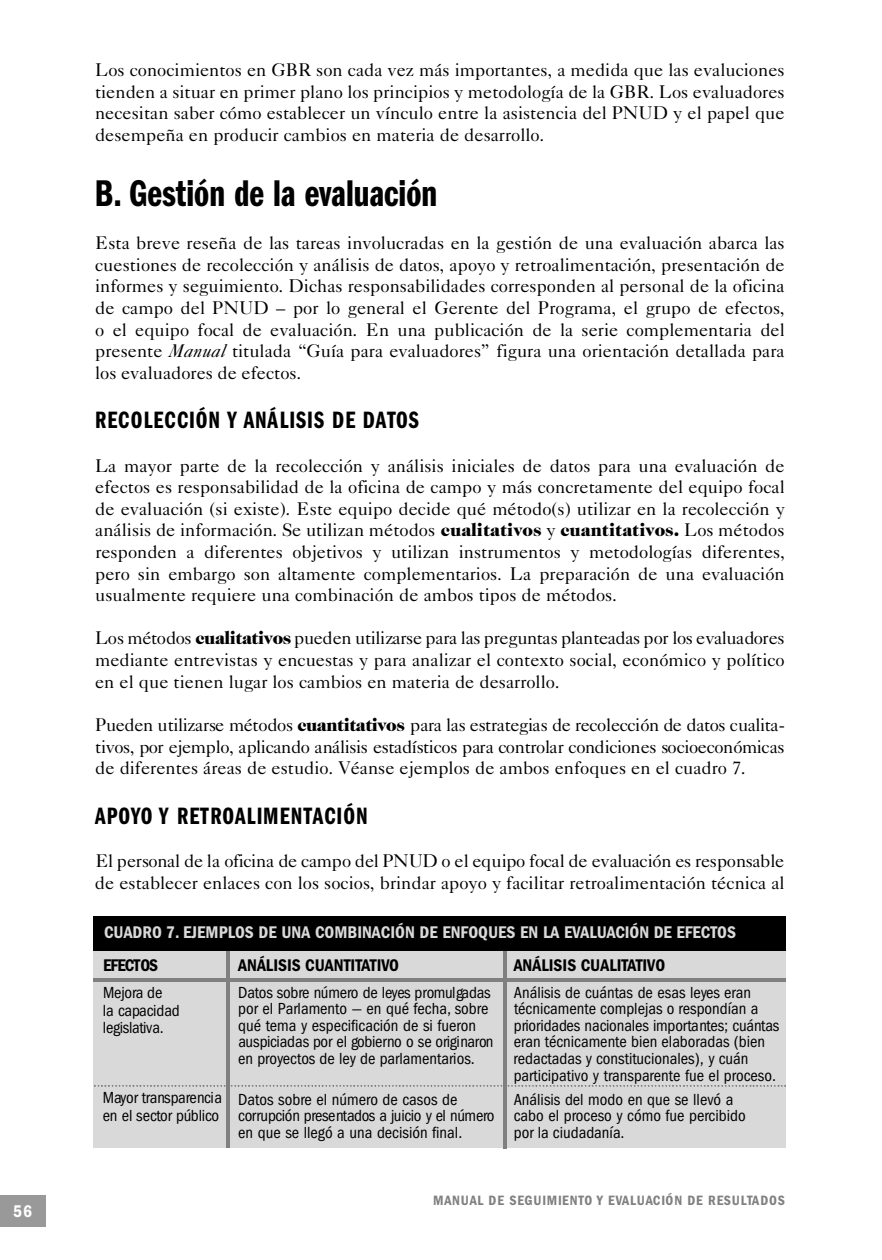
<style>
.page{position:relative;width:882px;height:1260px;background:#fff}
.page>*{position:absolute;margin:0;border:0;box-sizing:border-box;transform-origin:0 0}
.t1{font:38.5px "Franklin Gothic Demi Cmpr";color:#000}
.t2{font:24.5px "Franklin Gothic Demi Cmpr";letter-spacing:.035em;color:#000}
.t3{font:18.38px/21.5px "Caslon Five Forty";color:#000;text-align:justify}
.t4{font:600 condensed 17.5px "Franklin Gothic";color:#d9d9d9}
.t5{font:600 condensed 17.5px "Franklin Gothic";color:#000}
.t6{font:600 condensed 17.5px "Franklin Gothic";color:#fff}
.t7{font:condensed 16.62px/16.6px "Franklin Gothic";color:#000}
.t8{font:condensed 16.62px/17.5px "Franklin Gothic";letter-spacing:-.025em;color:#000}
.t9{font:600 condensed 14px "Franklin Gothic";letter-spacing:.06em;color:#808080}
.s1{font-style:italic}
.s2{font-family:"Caslon Two Twenty Four";font-weight:900}
</style>
<div class="page">
<div style="left:0;top:1196px;width:46px;height:31px;background:#999"></div>
<div style="left:93px;top:917px;width:693px;height:231px;background:#d9d9d9"></div>
<hr style="left:93px;top:979px;width:693px;height:3px;background:#808080">
<img style="left:94px;top:1085px;width:691px;height:2px">
<hr style="left:226px;top:945px;width:4px;height:203px;background:#808080">
<hr style="left:504px;top:949px;width:3px;height:199px;background:#808080">
<div style="left:93px;top:917px;width:693px;height:34px;background:#000"></div>
<p class="t6" style="left:13px;top:1205px;width:20px">5 6</p>
<p class="t3" style="left:95px;top:61px;width:691px">Los conocimientos en GBR son cada vez más importantes, a medida que las evaluciones tienden a situar en primer plano los principios y metodología de la GBR. Los evaluadores necesitan saber cómo establecer un vínculo entre la asistencia del PNUD y el papel que desempeña en producir cambios en materia de desarrollo.</p>
<h1 class="t1" style="left:95px;top:180px;width:344px">B. Gestión de la evaluación</h1>
<p class="t3" style="left:95px;top:234px;width:691px">Esta breve reseña de las tareas involucradas en la gestión de una evaluación abarca las cuestiones de recolección y análisis de datos, apoyo y retroalimentación, presentación de informes y seguimiento. Dichas responsabilidades corresponden al personal de la oficina de campo del PNUD – por lo general el Gerente del Programa, el grupo de efectos, o el equipo focal de evaluación. En una publicación de la serie complementaria del presente <span class="s1">Manual</span> titulada “Guía para evaluadores” figura una orientación detallada para los evaluadores de efectos.</p>
<h2 class="t2" style="left:95px;top:412px;width:325px">RECOLECCIÓN Y ANÁLISIS DE DATO S</h2>
<p class="t3" style="left:95px;top:456px;width:691px">La mayor parte de la recolección y análisis iniciales de datos para una evaluación de efectos es responsabilidad de la oficina de campo y más concretamente del equipo focal de evaluación (si existe). Este equipo decide qué método(s) utilizar en la recolección y análisis de información. Se utilizan métodos <span class="s2">cualitativos</span> y <span class="s2">cuantitativos.</span> Los métodos responden a diferentes objetivos y utilizan instrumentos y metodologías diferentes, pero sin embargo son altamente complementarios. La preparación de una evaluación usualmente requiere una combinación de ambos tipos de métodos.</p>
<p class="t3" style="left:95px;top:629px;width:691px">Los métodos <span class="s2">c u a l i t a t i v o s</span> pueden utilizarse para las preguntas planteadas por los evaluadores mediante entrevistas y encuestas y para analizar el contexto social, económico y político en el que tienen lugar los cambios en materia de desarrollo.</p>
<p class="t3" style="left:95px;top:716px;width:691px">Pueden utilizarse métodos <span class="s2">cuantitativos</span> para las estrategias de recolección de datos cualita&shy;tivos, por ejemplo, aplicando análisis estadísticos para controlar condiciones socioeconómicas de diferentes áreas de estudio. Véanse ejemplos de ambos enfoques en el cuadro 7.</p>
<h2 class="t2" style="left:95px;top:807px;width:274px">A P OYO Y RETROALIMENTA C I Ó N</h2>
<p class="t3" style="left:95px;top:852px;width:691px">El personal de la oficina de campo del PNUD o el equipo focal de evaluación es responsable de establecer enlaces con los socios, brindar apoyo y facilitar retroalimentación técnica al</p>
<p class="t4" style="left:104px;top:926px;width:634px">CUADRO 7. EJEMPLOS DE UNA COMBINACIÓN DE ENFOQUES EN LA EVALUACIÓN DE EFECTOS</p>
<p class="t5" style="left:238px;top:959px;width:162px">ANÁLISIS CUANTITATIVO</p>
<p class="t7" style="left:238px;top:985px;width:257px">Datos sobre número de leyes promulga d a s por el Parlamento — en qué fecha, sobre qué tema y especificación de si fueron auspiciadas por el go b i e rno o se originaron en proyectos de ley de parlamentarios.</p>
<p class="t7" style="left:238px;top:1092px;width:258px">Datos sobre el número de casos de<br>c o rrupción presentados a juicio y el número en que se llegó a una decisión final.</p>
<p class="t5" style="left:514px;top:959px;width:153px">ANÁLISIS CUALITATIVO</p>
<p class="t7" style="left:514px;top:985px;width:267px">Análisis de cuántas de esas leyes eran técnicamente complejas o respondían a prioridades nacionales importantes; cuántas eran técnicamente bien elaboradas (bien redactadas y constitucionales), y cuán participativo y transparente fue el proceso.</p>
<p class="t7" style="left:514px;top:1092px;width:233px">Análisis del modo en que se llevó a cabo el proceso y cómo fue percibido por la ciudadanía.</p>
<p class="t5" style="left:103px;top:959px;width:57px">E F E C TO S</p>
<p class="t7" style="left:103px;top:985px;width:78px;line-height:17.5px">Mejora de<br>la capacidad l e g i s l a t i va .</p>
<p class="t8" style="left:103px;top:1090px;width:121px">M ayor transparencia en el sector público</p>
<p class="t9" style="left:433px;top:1196px;width:353px">M A N UAL DE SEGUIMIENTO Y EVA L UACIÓN DE RESULTADOS</p>
</div>
